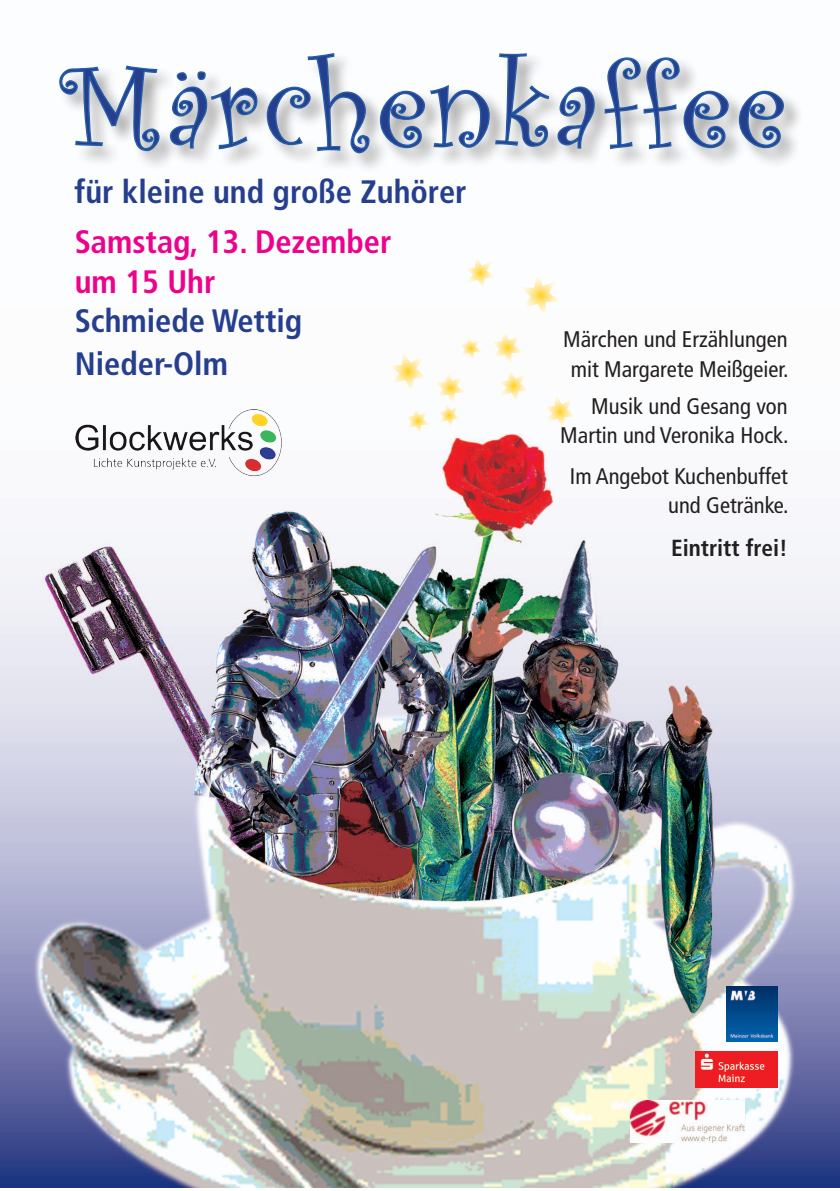
<style>
.page{position:relative;width:840px;height:1191px;background:#fff}
.page>*{position:absolute;margin:0;border:0;box-sizing:border-box;transform-origin:0 0}
.Datum{font:700 condensed 32.4px/39.4px "Frutiger";color:#ed028c}
.Titel{font:700 condensed 32.4px "Frutiger";color:#253f8e}
.Fließ{font:700 condensed 23.2px "Frutiger";color:#231f20}
.Fließ-2{font:condensed 22.6px/29.6px "Frutiger";color:#231f20;text-align:center}
.s1{color:#253f8e}
</style>
<div class="page">
<img style="left:0;top:433px;width:839px;height:754px">
<div style="left:59px;top:52px;width:744px;height:121px;background:#231f20;opacity:.4"></div>
<svg style="left:59px;top:52px;width:725px;height:102px"></svg>
<svg style="left:466px;top:258px;width:28px;height:30px"></svg>
<svg style="left:545px;top:396px;width:30px;height:31px"></svg>
<svg style="left:493px;top:332px;width:35px;height:69px"></svg>
<svg style="left:522px;top:276px;width:38px;height:38px"></svg>
<svg style="left:388px;top:337px;width:94px;height:99px"></svg>
<img style="left:630px;top:1100px;width:113px;height:42px">
<img style="left:694px;top:1051px;width:83px;height:36px">
<img style="left:726px;top:987px;width:50px;height:54px">
<img style="left:73px;top:409px;width:210px;height:68px">
<p class="Titel" style="left:75px;top:172px;width:393px">für kleine und große Zuhörer</p>
<p class="Datum" style="left:75px;top:223px;width:318px">Samstag, 13. Dezember um 15 Uhr<br><span class="s1">Schmiede Wettig</span></p>
<p class="Titel" style="left:75px;top:344px;width:155px">Nieder-Olm</p>
<p class="Fließ-2" style="left:563px;top:325px;width:227px">Märchen und Erzählungen mit Margarete Meißgeier.</p>
<p class="Fließ-2" style="left:560px;top:391px;width:229px;text-align:right">Musik und Gesang von<br>Martin und Veronika Hock.</p>
<p class="Fließ-2" style="left:569px;top:461px;width:219px">Im Angebot Kuchenbuffet</p>
<p class="Fließ-2" style="left:667px;top:491px;width:122px">und Getränke.</p>
<p class="Fließ" style="left:670px;top:534px;width:118px">Eintritt frei!</p>
</div>
